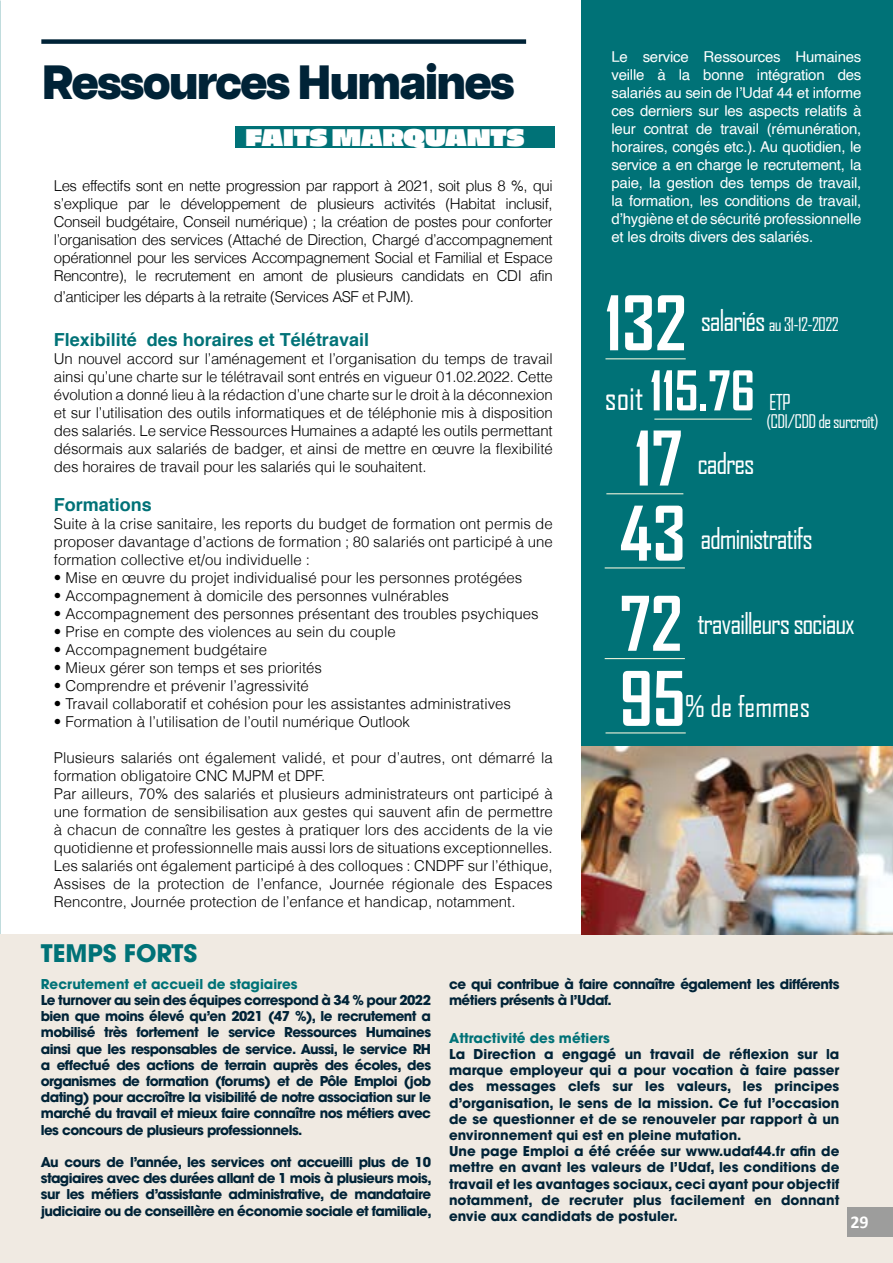
<style>
.page{position:relative;width:893px;height:1263px;background:#fff}
.page>*{position:absolute;margin:0;border:0;box-sizing:border-box;transform-origin:0 0}
.t1{font:700 72px "Agency FB";color:#fff}
.t2{font:700 52.5px "Agency FB";color:#fff}
.t3{font:800 48px "Articulat CF";letter-spacing:-.04em;color:#002337}
.t4{font:28.8px "Agency FB";letter-spacing:-.04em;color:#fff}
.t5{font:28.8px "Agency FB";color:#fff}
.t6{font:24px "Piepie";color:#fff}
.t7{font:700 24px "ITC Avant Garde Pro";color:#007277}
.t8{font:21px "Agency FB";color:#fff}
.t9{font:700 18px "Helvetica";color:#007277}
.t10{font:18px "Agency FB";letter-spacing:-.04em;color:#fff}
.t11{font:700 18px "Calibri";color:#fff}
.t12{font:300 15px/18px "Helvetica";color:#000;text-align:justify}
.t13{font:15px/18px "Helvetica";letter-spacing:-.015em;color:#fff;text-align:justify}
.t14{font:300 15px "Helvetica";letter-spacing:-.03em;color:#000}
.t15{font:700 13.5px/16.2px "ITC Avant Garde Pro";color:#002337;text-align:justify}
.t16{font:700 13.5px/16.2px "ITC Avant Garde Pro";letter-spacing:-.04em;color:#002337}
.t17{font:700 13.5px "ITC Avant Garde Pro";color:#007277}
.s1{font-size:28.8px}
.s2{font-weight:400;font-size:33px}
</style>
<div class="page">
<svg style="left:0;top:415px;width:1px;height:377px"></svg>
<div style="left:1px;top:935px;width:892px;height:328px;background:#f0eae2"></div>
<div style="left:41px;top:39px;width:485px;height:5px;background:#002337"></div>
<div style="left:235px;top:126px;width:320px;height:22px;background:#007277"></div>
<div style="left:582px;top:0;width:311px;height:747px;background:#007277"></div>
<hr style="left:605px;top:358px;width:81px;height:1px;background:#fdfae1">
<hr style="left:654px;top:419px;width:98px;height:1px;background:#fdfae1">
<hr style="left:606px;top:493px;width:77px;height:1px;background:#fdfae1">
<hr style="left:605px;top:567px;width:80px;height:1px;background:#fdfae1">
<hr style="left:605px;top:658px;width:80px;height:1px;background:#fdfae1">
<hr style="left:605px;top:732px;width:81px;height:1px;background:#fdfae1">
<div style="left:847px;top:1207px;width:46px;height:30px;background:#9d9d9c"></div>
<img style="left:582px;top:746px;width:311px;height:189px">
<h3 class="t3" style="left:42px;top:46px;width:474px">Ressources Humaines</h3>
<h3 class="t6" style="left:246px;top:120px;width:280px">FAITS MARQUANTS</h3>
<p class="t12" style="left:54px;top:176px;width:500px">Les effectifs sont en nette progression par rapport à 2021, soit plus 8 %, qui s’explique par le développement de plusieurs activités (Habitat inclusif, Conseil budgétaire, Conseil numérique) ; la création de postes pour conforter l’organisation des services (Attaché de Direction, Chargé d’accompagnement opérationnel pour les services Accompagnement Social et Familial et Espace Rencontre), le recrutement en amont de plusieurs candidats en CDI afin</p>
<p class="t14" style="left:54px;top:288px;width:362px">d’anticiper les départs à la retraite (Services ASF et PJM).</p>
<p class="t9" style="left:54px;top:325px;width:317px">Flexibilité des horaires et Télétravail</p>
<p class="t12" style="left:54px;top:349px;width:500px">Un nouvel accord sur l’aménagement et l’organisation du temps de travail ainsi qu’une charte sur le télétravail sont entrés en vigueur 01.02.2022. Cette évolution a donné lieu à la rédaction d’une charte sur le droit à la déconnexion et sur l’utilisation des outils informatiques et de téléphonie mis à disposition des salariés. Le service Ressources Humaines a adapté les outils permettant désormais aux salariés de badger, et ainsi de mettre en œuvre la flexibilité des horaires de travail pour les salariés qui le souhaitent.</p>
<p class="t9" style="left:54px;top:490px;width:100px">Formations</p>
<p class="t12" style="left:54px;top:515px;width:500px">Suite à la crise sanitaire, les reports du budget de formation ont permis de proposer davantage d’actions de formation ; 80 salariés ont participé à une formation collective et/ou individuelle :</p>
<p class="t12" style="left:54px;top:569px;width:470px">• Mise en œuvre du projet individualisé pour les personnes protégées</p>
<p class="t12" style="left:54px;top:587px;width:397px">• Accompagnement à domicile des personnes vulnérables</p>
<p class="t12" style="left:54px;top:605px;width:486px">• Accompagnement des personnes présentant des troubles psychiques</p>
<p class="t12" style="left:54px;top:623px;width:343px">• Prise en compte des violences au sein du couple</p>
<p class="t12" style="left:54px;top:641px;width:215px">• Accompagnement budgétaire</p>
<p class="t12" style="left:54px;top:659px;width:270px">• Mieux gérer son temps et ses priorités</p>
<p class="t12" style="left:54px;top:677px;width:257px">• Comprendre et prévenir l’agressivité</p>
<p class="t12" style="left:54px;top:695px;width:459px">• Travail collaboratif et cohésion pour les assistantes administratives</p>
<p class="t12" style="left:54px;top:713px;width:358px">• Formation à l’utilisation de l’outil numérique Outlook</p>
<p class="t12" style="left:54px;top:749px;width:500px;text-align:left">Plusieurs salariés ont également validé, et pour d’autres, ont démarré la formation obligatoire CNC MJPM et DPF.<br>Par ailleurs, 70% des salariés et plusieurs administrateurs ont participé à une formation de sensibilisation aux gestes qui sauvent afin de permettre à chacun de connaître les gestes à pratiquer lors des accidents de la vie quotidienne et professionnelle mais aussi lors de situations exceptionnelles.<br>Les salariés ont également participé à des colloques : CNDPF sur l’éthique, Assises de la protection de l’enfance, Journée régionale des Espaces Rencontre, Journée protection de l’enfance et handicap, notamment.</p>
<h3 class="t7" style="left:41px;top:937px;width:158px">TEMPS FORTS</h3>
<p class="t13" style="left:611px;top:48px;width:251px">Le service Ressources Humaines veille à la bonne intégration des salariés au sein de l’Udaf 44 et informe ces derniers sur les aspects relatifs à leur contrat de travail (rémunération, horaires, congés etc.). Au quotidien, le service a en charge le recrutement, la paie, la gestion des temps de travail, la formation, les conditions de travail, d’hygiène et de sécurité professionnelle et les droits divers des salariés.</p>
<h1 class="t1" style="left:605px;top:278px;width:83px">132</h1>
<p class="t10" style="left:701px;top:313px;width:139px"><span class="s1">salariés</span> au 31-12-2022</p>
<h2 class="t2" style="left:605px;top:358px;width:152px"><span class="s2">soit</span> 115.76</h2>
<h3 class="t8" style="left:769px;top:390px;width:23px">ETP</h3>
<h1 class="t1" style="left:635px;top:414px;width:49px">17</h1>
<h1 class="t1" style="left:620px;top:489px;width:67px">43</h1>
<h1 class="t1" style="left:620px;top:579px;width:64px">72</h1>
<h3 class="t4" style="left:697px;top:445px;width:59px">cadres</h3>
<p class="t10" style="left:766px;top:410px;width:114px">(CDI/CDD de surcroît)</p>
<h3 class="t4" style="left:700px;top:520px;width:114px">administratifs</h3>
<h3 class="t4" style="left:697px;top:606px;width:159px">travailleurs sociaux</h3>
<h1 class="t1" style="left:620px;top:654px;width:67px">95</h1>
<h3 class="t5" style="left:686px;top:688px;width:126px">% de femmes</h3>
<p class="t17" style="left:41px;top:975px;width:258px">Recrutement et accueil de stagiaires</p>
<p class="t15" style="left:41px;top:992px;width:392px">Le turnover au sein des équipes correspond à 34 % pour 2022 bien que moins élevé qu’en 2021 (47 %), le recrutement a mobilisé très fortement le service Ressources Humaines ainsi que les responsables de service. Aussi, le service RH a effectué des actions de terrain auprès des écoles, des organismes de formation (forums) et de Pôle Emploi (job dating) pour accroître la visibilité de notre association sur le marché du travail et mieux faire connaître nos métiers avec les concours de plusieurs professionnels.</p>
<p class="t15" style="left:41px;top:1154px;width:392px">Au cours de l’année, les services ont accueilli plus de 10 stagiaires avec des durées allant de 1 mois à plusieurs mois, sur les métiers d’assistante administrative, de mandataire judiciaire ou de conseillère en économie sociale et familiale,</p>
<p class="t16" style="left:449px;top:976px;width:392px">ce qui contribue à faire connaître également les différents métiers présents à l’Udaf.</p>
<p class="t17" style="left:449px;top:1029px;width:162px">Attractivité des métiers</p>
<p class="t15" style="left:449px;top:1046px;width:392px;text-align:left">La Direction a engagé un travail de réflexion sur la marque employeur qui a pour vocation à faire passer des messages clefs sur les valeurs, les principes d’organisation, le sens de la mission. Ce fut l’occasion de se questionner et de se renouveler par rapport à un environnement qui est en pleine mutation.<br>Une page Emploi a été créée sur www.udaf44.fr afin de mettre en avant les valeurs de l’Udaf, les conditions de travail et les avantages sociaux, ceci ayant pour objectif notamment, de recruter plus facilement en donnant envie aux candidats de postuler.</p>
<p class="t11" style="left:850px;top:1209px;width:20px">29</p>
</div>
